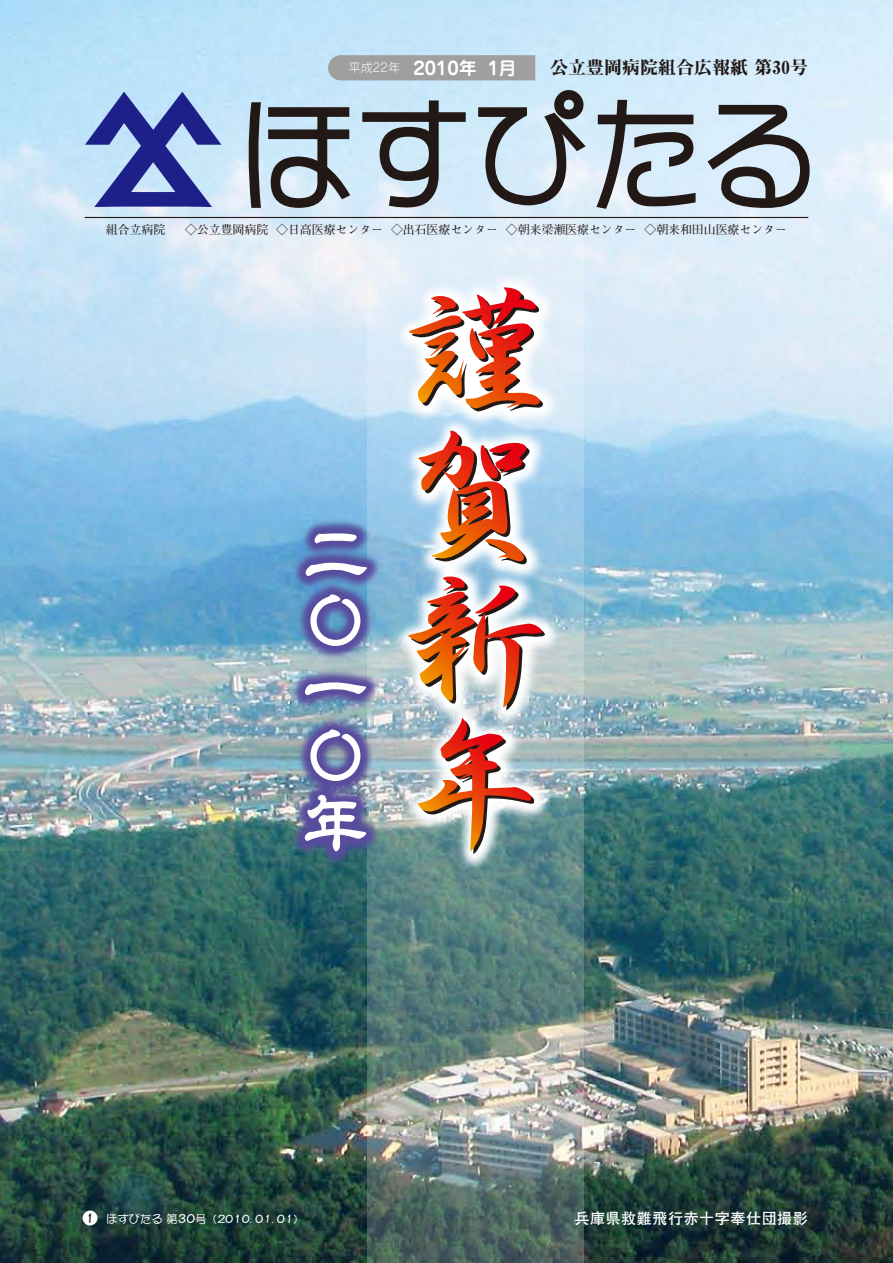
<style>
.page{position:relative;width:893px;height:1263px;background:#fff}
.page>*{position:absolute;margin:0;border:0;box-sizing:border-box;transform-origin:0 0}
.t1{font:144px/144px "DFPSN Gyo Sho CID W5";color:#221815;text-align:justify}
.t2{font:500 67.5px/67.5px "Reisho 101 Std";color:#fff;text-align:justify}
.t3{font:18px "Midashi Min Pro MA31";color:#221815}
.t4{font:700 18px "Jun 501 Pro";color:#fff}
.t5{font:700 15px "Futo Go B101 Pro";letter-spacing:.04em;color:#fff}
.t6{font:700 12px "Futo Min A101 Pro";color:#221815}
.t7{font:10.5px "DFPPOP1 CID W3";color:#fff}
.s1{font-family:"Jun 101 Pro";font-weight:300;font-size:12px}
.s2{font-size:12px;color:#221815}
.s3{font-size:11.25px}
</style>
<div class="page">
<img style="left:0;top:0;width:893px;height:1263px">
<img style="left:368px;top:927px;width:216px;height:336px">
<div style="left:83px;top:1210px;width:14px;height:15px;background:#fff;border-radius:50%"></div>
<hr style="left:85px;top:217px;width:723px;height:1px;background:#221815">
<svg style="left:249px;top:27px;width:339px;height:183px;background:#a8bbc7"></svg>
<svg style="left:594px;top:98px;width:104px;height:113px;background:#9ea8b1"></svg>
<svg style="left:705px;top:103px;width:106px;height:107px;background:#9ba4ac"></svg>
<svg style="left:85px;top:92px;width:136px;height:115px;background:#788cc6"></svg>
<img style="left:337px;top:218px;width:281px;height:709px">
<img style="left:234px;top:463px;width:204px;height:459px">
<svg style="left:424px;top:287px;width:116px;height:121px"></svg>
<svg style="left:418px;top:431px;width:109px;height:130px"></svg>
<svg style="left:408px;top:576px;width:134px;height:131px"></svg>
<svg style="left:417px;top:718px;width:114px;height:133px"></svg>
<h3 class="t4" style="left:349px;top:54px;width:169px"><span class="s1">平成22年</span> 2010年 1月</h3>
<h3 class="t3" style="left:550px;top:54px;width:259px">公立豊岡病院組合広報紙 第30号</h3>
<p class="t6" style="left:106px;top:220px;width:683px">組合立病院　 ◇公立豊岡病院 ◇日高医療センター ◇出石医療センター ◇朝来梁瀬医療センター ◇朝来和田山医療センター</p>
<h2 class="t2" style="left:302px;top:512px;width:67px">二〇一〇年</h2>
<h1 class="t1" style="left:409px;top:286px;width:137px">謹賀新年</h1>
<p class="t7" style="left:85px;top:1213px;width:220px"><span class="s2">1</span> <span class="s3">ほすぴたる 第30号</span>（2010. 01. 01）</p>
<p class="t5" style="left:574px;top:1206px;width:235px">兵庫県救難飛行赤十字奉仕団撮影</p>
</div>
